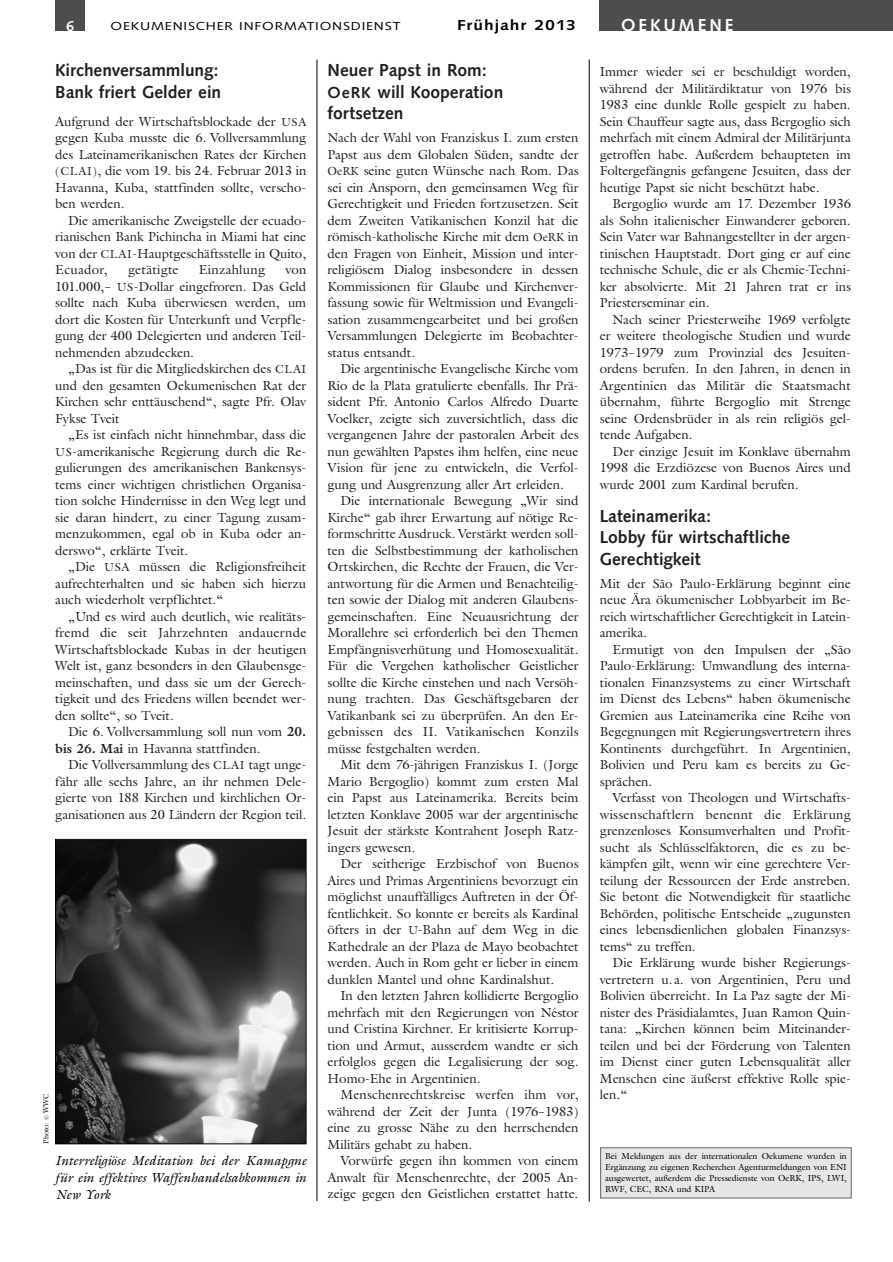
<style>
.page{position:relative;width:893px;height:1262px;background:#fff}
.page>*{position:absolute;margin:0;border:0;box-sizing:border-box;transform-origin:0 0}
.t1{font:700 18px/21.6px "Syntax";color:#231f20}
.t2{font:700 18px "Syntax";letter-spacing:.165em;color:#fff}
.t3{font:700 15px "Syntax";letter-spacing:.055em;color:#000;scale:1.2 1}
.t4{font:700 15px "Syntax";color:#fff}
.t5{font:13.5px/16.5px "Gareth";color:#231f20;text-align:justify}
.t6{font:italic 13.5px/16.5px "Gareth";color:#000;text-align:justify}
.t7{font:13.5px "Gareth";letter-spacing:.02em;color:#231f20}
.t8{font:12px "Syntax";letter-spacing:.055em;color:#000;scale:1.2 1}
.t9{font:9px/10.9px "Gareth";color:#000;text-align:justify}
.t10{font:7.5px "Gareth";letter-spacing:-.005em;color:#000}
.s1{font-size:12px}
.s2{font-weight:700}
.s3{font-size:6px}
.s4{font-size:16.5px}
</style>
<div class="page">
<div style="left:55px;top:0;width:30px;height:31px;background:#4d4d4d"></div>
<div style="left:600px;top:0;width:292px;height:31px;background:#4d4d4d"></div>
<hr style="left:317px;top:60px;width:1px;height:1141px;background:#000">
<hr style="left:589px;top:60px;width:1px;height:1141px;background:#000">
<div style="left:600px;top:1147px;width:251px;height:50px;background:#e6e6e6"></div>
<div style="left:600px;top:1147px;width:251px;height:51px;border:1px solid #666"></div>
<img style="left:57px;top:841px;width:247px;height:301px">
<div style="left:55px;top:839px;width:251px;height:305px;border:1px solid #000"></div>
<p class="t4" style="left:66px;top:19px;width:10px">6</p>
<p class="t8" style="left:111px;top:22px;width:243px">OEKUMENISCHER INFORMATIONSDIENST</p>
<p class="t3" style="left:457px;top:19px;width:100px">Frühjahr 2013</p>
<h1 class="t2" style="left:621px;top:17px;width:114px">OEKUMENE</h1>
<h1 class="t1" style="left:55px;top:61px;width:167px">Kirchenversammlung:<br>Bank friert Gelder ein</h1>
<p class="t5" style="left:55px;top:114px;width:252px">Aufgrund der Wirtschaftsblockade der <span class="s1">USA </span>gegen Kuba musste die 6. Vollversammlung des Lateinamerikanischen Rates der Kirchen <span class="s1">(CLAI)</span>, die vom 19. bis 24. Februar 2013 in Havanna, Kuba, stattfinden sollte, verscho&shy;ben werden.</p>
<p class="t5" style="left:55px;top:213px;width:252px;text-indent:13px">Die amerikanische Zweigstelle der ecuado&shy;rianischen Bank Pichincha in Miami hat eine von der <span class="s1">CLAI</span>-Hauptgeschäftsstelle in Quito, Ecuador,</p>
<p class="t7" style="left:128px;top:265px;width:52px">getätigte</p>
<p class="t7" style="left:199px;top:265px;width:68px">Einzahlung</p>
<p class="t5" style="left:55px;top:263px;width:252px;text-indent:230px">von 101.000,– <span class="s1">US</span>-Dollar eingefroren. Das Geld sollte nach Kuba überwiesen werden, um dort die Kosten für Unterkunft und Verpfle&shy;gung der 400 Delegierten und anderen Teil&shy;nehmenden abzudecken.</p>
<p class="t5" style="left:55px;top:362px;width:252px;text-indent:13px">„Das ist für die Mitgliedskirchen des <span class="s1">CLAI </span>und den gesamten Oekumenischen Rat der Kirchen sehr enttäuschend“, sagte Pfr. Olav Fykse Tveit</p>
<p class="t5" style="left:55px;top:428px;width:252px;text-indent:13px">„Es ist einfach nicht hinnehmbar, dass die <span class="s1">US</span>-amerikanische Regierung durch die Re&shy;gulierungen des amerikanischen Bankensys&shy;tems einer wichtigen christlichen Organisa&shy;tion solche Hindernisse in den Weg legt und sie daran hindert, zu einer Tagung zusam&shy;menzukommen, egal ob in Kuba oder an&shy;derswo“, erklärte Tveit.</p>
<p class="t5" style="left:55px;top:560px;width:252px;text-indent:13px">„Die <span class="s1">USA</span> müssen die Religionsfreiheit aufrechterhalten und sie haben sich hierzu auch wiederholt verpflichtet.“</p>
<p class="t5" style="left:55px;top:609px;width:252px;text-indent:13px">„Und es wird auch deutlich, wie realitäts&shy;fremd die seit Jahrzehnten andauernde Wirtschaftsblockade Kubas in der heutigen Welt ist, ganz besonders in den Glaubensge&shy;meinschaften, und dass sie um der Gerech&shy;tigkeit und des Friedens willen beendet wer&shy;den sollte“, so Tveit.</p>
<p class="t5" style="left:55px;top:725px;width:252px;text-indent:13px">Die 6. Vollversammlung soll nun vom <span class="s2">20. bis 26. Mai</span> in Havanna stattfinden.</p>
<p class="t5" style="left:55px;top:758px;width:252px;text-indent:13px">Die Vollversammlung des <span class="s1">CLAI</span> tagt unge&shy;fähr alle sechs Jahre, an ihr nehmen Dele&shy;gierte von 188 Kirchen und kirchlichen Or&shy;ganisationen aus 20 Ländern der Region teil.</p>
<p class="t10" style="left:43px;top:1143px;width:51px;rotate:-90deg">Photo: <span class="s3">©</span> WWC</p>
<p class="t6" style="left:55px;top:1154px;width:252px">Interreligiöse Meditation bei der Kamapgne für ein effektives Waffenhandelsabkommen in New York</p>
<h1 class="t1" style="left:327px;top:61px;width:177px">Neuer Papst in Rom:<br><span class="s4">OeRK</span> will Kooperation fortsetzen</h1>
<p class="t5" style="left:327px;top:131px;width:252px">Nach der Wahl von Franziskus I. zum ersten Papst aus dem Globalen Süden, sandte der <span class="s1">OeRK</span> seine guten Wünsche nach Rom. Das sei ein Ansporn, den gemeinsamen Weg für Gerechtigkeit und Frieden fortzusetzen. Seit dem Zweiten Vatikanischen Konzil hat die römisch-katholische Kirche mit dem <span class="s1">OeRK</span> in den Fragen von Einheit, Mission und inter&shy;religiösem Dialog insbesondere in dessen Kommissionen für Glaube und Kirchenver&shy;fassung sowie für Weltmission und Evangeli&shy;sation zusammengearbeitet und bei großen Versammlungen Delegierte im Beobachter&shy;status entsandt.</p>
<p class="t5" style="left:327px;top:362px;width:252px;text-indent:13px">Die argentinische Evangelische Kirche vom Rio de la Plata gratulierte ebenfalls. Ihr Prä&shy;sident Pfr. Antonio Carlos Alfredo Duarte Voelker, zeigte sich zuversichtlich, dass die vergangenen Jahre der pastoralen Arbeit des nun gewählten Papstes ihm helfen, eine neue Vision für jene zu entwickeln, die Verfol&shy;gung und Ausgrenzung aller Art erleiden.</p>
<p class="t5" style="left:327px;top:494px;width:252px;text-indent:13px">Die internationale Bewegung „Wir sind Kirche“ gab ihrer Erwartung auf nötige Re&shy;formschritte Ausdruck. Verstärkt werden soll&shy;ten die Selbstbestimmung der katholischen Ortskirchen, die Rechte der Frauen, die Ver&shy;antwortung für die Armen und Benachteilig&shy;ten sowie der Dialog mit anderen Glaubens&shy;gemeinschaften. Eine Neuausrichtung der Morallehre sei erforderlich bei den Themen Empfängnisverhütung und Homosexualität.<br>Für die Vergehen katholischer Geistlicher sollte die Kirche einstehen und nach Versöh&shy;nung trachten. Das Geschäftsgebaren der Vatikanbank sei zu überprüfen. An den Er&shy;gebnissen des II. Vatikanischen Konzils müsse festgehalten werden.</p>
<p class="t5" style="left:327px;top:758px;width:252px;text-indent:13px">Mit dem 76-jährigen Franziskus I. (Jorge Mario Bergoglio) kommt zum ersten Mal ein Papst aus Lateinamerika. Bereits beim letzten Konklave 2005 war der argentinische Jesuit der stärkste Kontrahent Joseph Ratz&shy;ingers gewesen.</p>
<p class="t5" style="left:327px;top:857px;width:252px;text-indent:13px">Der seitherige Erzbischof von Buenos Aires und Primas Argentiniens bevorzugt ein möglichst unauffälliges Auftreten in der Öf&shy;fentlichkeit. So konnte er bereits als Kardinal öfters in der <span class="s1">U</span>-Bahn auf dem Weg in die Kathedrale an der Plaza de Mayo beobachtet werden. Auch in Rom geht er lieber in einem dunklen Mantel und ohne Kardinalshut.</p>
<p class="t5" style="left:327px;top:989px;width:252px;text-indent:13px">In den letzten Jahren kollidierte Bergoglio mehrfach mit den Regierungen von Néstor und Cristina Kirchner. Er kritisierte Korrup&shy;tion und Armut, ausserdem wandte er sich erfolglos gegen die Legalisierung der sog.<br>Homo-Ehe in Argentinien.</p>
<p class="t5" style="left:327px;top:1088px;width:252px;text-indent:13px">Menschenrechtskreise werfen ihm vor, während der Zeit der Junta (1976–1983) eine zu grosse Nähe zu den herrschenden Militärs gehabt zu haben.</p>
<p class="t5" style="left:327px;top:1154px;width:252px;text-indent:13px">Vorwürfe gegen ihn kommen von einem Anwalt für Menschenrechte, der 2005 An&shy;zeige gegen den Geistlichen erstattet hatte.</p>
<p class="t5" style="left:600px;top:65px;width:252px">Immer wieder sei er beschuldigt worden, während der Militärdiktatur von 1976 bis 1983 eine dunkle Rolle gespielt zu haben.<br>Sein Chauffeur sagte aus, dass Bergoglio sich mehrfach mit einem Admiral der Militärjunta getroffen habe. Außerdem behaupteten im Foltergefängnis gefangene Jesuiten, dass der heutige Papst sie nicht beschützt habe.</p>
<p class="t5" style="left:600px;top:197px;width:252px;text-indent:13px">Bergoglio wurde am 17. Dezember 1936 als Sohn italienischer Einwanderer geboren.<br>Sein Vater war Bahnangestellter in der argen&shy;tinischen Hauptstadt. Dort ging er auf eine technische Schule, die er als Chemie-Techni&shy;ker absolvierte. Mit 21 Jahren trat er ins Priesterseminar ein.</p>
<p class="t5" style="left:600px;top:312px;width:252px;text-indent:13px">Nach seiner Priesterweihe 1969 verfolgte er weitere theologische Studien und wurde 1973–1979 zum Provinzial des Jesuiten&shy;ordens berufen. In den Jahren, in denen in Argentinien das Militär die Staatsmacht übernahm, führte Bergoglio mit Strenge seine Ordensbrüder in als rein religiös gel&shy;tende Aufgaben.</p>
<p class="t5" style="left:600px;top:444px;width:252px;text-indent:13px">Der einzige Jesuit im Konklave übernahm 1998 die Erzdiözese von Buenos Aires und wurde 2001 zum Kardinal berufen.</p>
<h1 class="t1" style="left:600px;top:506px;width:192px">Lateinamerika:<br>Lobby für wirtschaftliche<br>Gerechtigkeit</h1>
<p class="t5" style="left:600px;top:576px;width:252px">Mit der São Paulo-Erklärung beginnt eine neue Ära ökumenischer Lobbyarbeit im Be&shy;reich wirtschaftlicher Gerechtigkeit in Latein&shy;amerika.</p>
<p class="t5" style="left:600px;top:642px;width:252px;text-indent:13px">Ermutigt von den Impulsen der „São Paulo-Erklärung: Umwandlung des interna&shy;tionalen Finanzsystems zu einer Wirtschaft im Dienst des Lebens“ haben ökumenische Gremien aus Lateinamerika eine Reihe von Begegnungen mit Regierungsvertretern ihres Kontinents durchgeführt. In Argentinien, Bolivien und Peru kam es bereits zu Ge&shy;sprächen.</p>
<p class="t5" style="left:600px;top:791px;width:252px;text-indent:13px">Verfasst von Theologen und Wirtschafts&shy;wissenschaftlern benennt die Erklärung grenzenloses Konsumverhalten und Profit&shy;sucht als Schlüsselfaktoren, die es zu be&shy;kämpfen gilt, wenn wir eine gerechtere Ver&shy;teilung der Ressourcen der Erde anstreben.<br>Sie betont die Notwendigkeit für staatliche Behörden, politische Entscheide „zugunsten eines lebensdienlichen globalen Finanzsys&shy;tems“ zu treffen.</p>
<p class="t5" style="left:600px;top:956px;width:252px;text-indent:13px">Die Erklärung wurde bisher Regierungs&shy;vertretern u.a. von Argentinien, Peru und Bolivien überreicht. In La Paz sagte der Mi&shy;nister des Präsidialamtes, Juan Ramon Quin&shy;tana: „Kirchen können beim Miteinander&shy;teilen und bei der Förderung von Talenten im Dienst einer guten Lebensqualität aller Menschen eine äußerst effektive Rolle spie&shy;len.“</p>
<p class="t9" style="left:605px;top:1151px;width:243px">Bei Meldungen aus der internationalen Oekumene wurden in Ergänzung zu eigenen Recherchen Agenturmeldungen von ENI ausgewertet, außerdem die Pressedienste von OeRK, IPS, LWI, RWF, CEC, RNA und KIPA</p>
</div>
